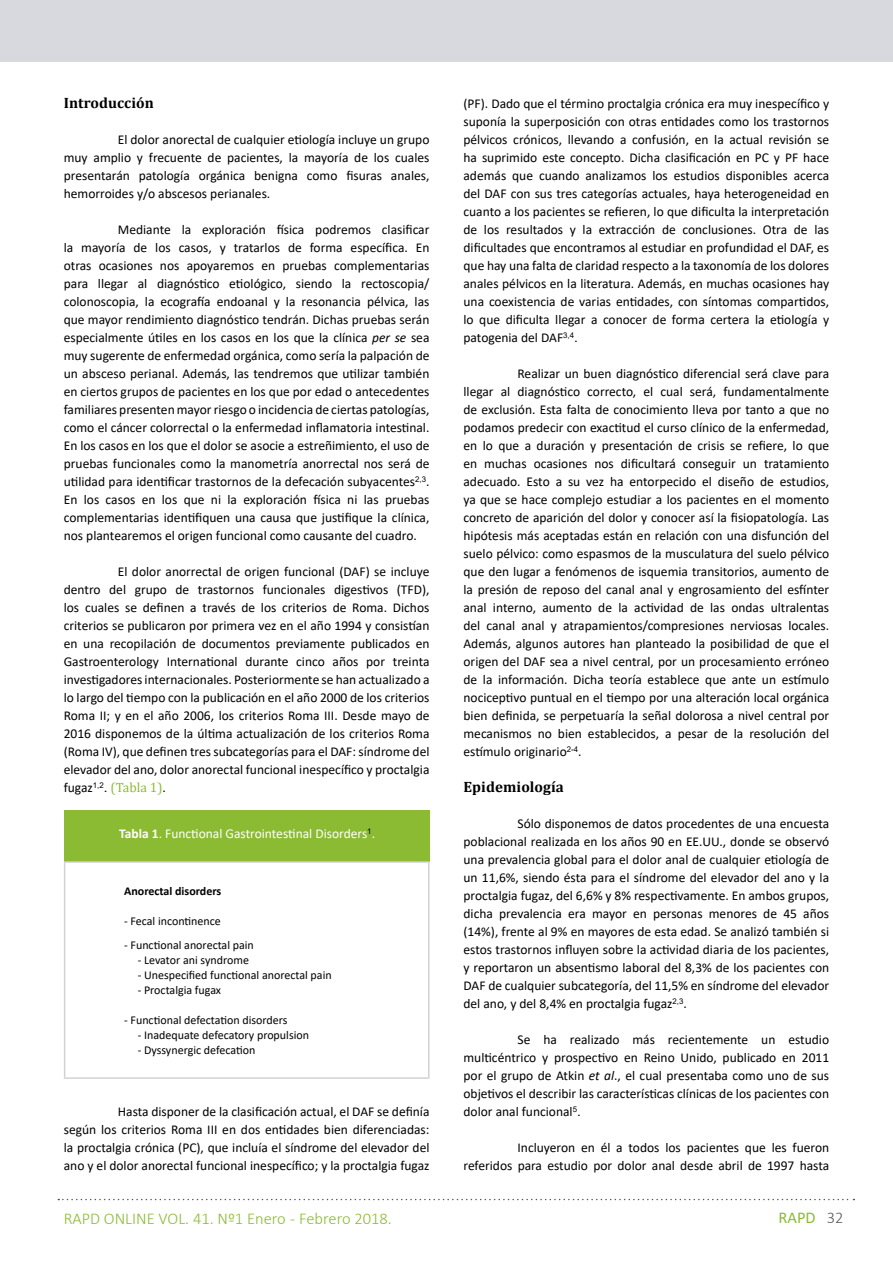
<style>
.page{position:relative;width:893px;height:1263px;background:#fff}
.page>*{position:absolute;margin:0;border:0;box-sizing:border-box;transform-origin:0 0}
.t1{font:300 16.5px "Calibri";color:#8bbb33}
.t2{font:16.5px "Calibri";color:#8bbb33}
.t3{font:700 15px "Cambria";letter-spacing:.005em;color:#000}
.t4{font:13.5px/18px "Calibri";color:#000;text-align:justify}
.t5{font:13.5px "Calibri";color:#fff}
.t6{font:13.5px "Cambria";color:#8bbb33}
.t7{font:12px "Calibri";color:#000}
.t8{font:700 12px "Calibri";color:#000}
.s1{font-style:italic}
.s2{font-family:"Calibri";color:#000}
.s3{font-family:"Arial";color:#000}
.s4{font-weight:700}
.s5{font-family:"Arial"}
.s6{font-weight:300;color:#5a585b}
</style>
<div class="page">
<svg style="left:58px;top:1199px;width:796px;height:1px"></svg>
<div style="left:0;top:0;width:893px;height:62px;background:#d7d9de"></div>
<div style="left:64px;top:810px;width:365px;height:51px;background:#8bbb33"></div>
<hr style="left:64px;top:861px;width:365px;height:2px;background:#d2d2d2">
<hr style="left:64px;top:863px;width:1px;height:214px;background:#d2d2d2">
<hr style="left:428px;top:863px;width:1px;height:214px;background:#d2d2d2">
<hr style="left:64px;top:1077px;width:365px;height:2px;background:#d2d2d2">
<p class="t3" style="left:64px;top:92px;width:92px">Introducción</p>
<p class="t4" style="left:64px;top:130px;width:367px;text-indent:54px">El dolor anorectal de cualquier etiología incluye un grupo muy amplio y frecuente de pacientes, la mayoría de los cuales presentarán patología orgánica benigna como fisuras anales, hemorroides y/o abscesos perianales.</p>
<p class="t4" style="left:64px;top:220px;width:367px;text-indent:54px">Mediante la exploración física podremos clasificar la mayoría de los casos, y tratarlos de forma específica. En otras ocasiones nos apoyaremos en pruebas complementarias para llegar al diagnóstico etiológico, siendo la rectoscopia/ colonoscopia, la ecografía endoanal y la resonancia pélvica, las que mayor rendimiento diagnóstico tendrán. Dichas pruebas serán especialmente útiles en los casos en los que la clínica <span class="s1">per se</span> sea muy sugerente de enfermedad orgánica, como sería la palpación de un absceso perianal. Además, las tendremos que utilizar también en ciertos grupos de pacientes en los que por edad o antecedentes familiares presenten mayor riesgo o incidencia de ciertas patologías, como el cáncer colorrectal o la enfermedad inflamatoria intestinal.<br>En los casos en los que el dolor se asocie a estreñimiento, el uso de pruebas funcionales como la manometría anorrectal nos será de utilidad para identificar trastornos de la defecación subyacentes<sup>2,3</sup>.<br>En los casos en los que ni la exploración física ni las pruebas complementarias identifiquen una causa que justifique la clínica, nos plantearemos el origen funcional como causante del cuadro.</p>
<p class="t4" style="left:64px;top:562px;width:367px;text-indent:54px">El dolor anorrectal de origen funcional (DAF) se incluye dentro del grupo de trastornos funcionales digestivos (TFD), los cuales se definen a través de los criterios de Roma. Dichos criterios se publicaron por primera vez en el año 1994 y consistían en una recopilación de documentos previamente publicados en Gastroenterology International durante cinco años por treinta investigadores internacionales. Posteriormente se han actualizado a lo largo del tiempo con la publicación en el año 2000 de los criterios Roma II; y en el año 2006, los criterios Roma III. Desde mayo de 2016 disponemos de la última actualización de los criterios Roma (Roma IV), que definen tres subcategorías para el DAF: síndrome del elevador del ano, dolor anorectal funcional inespecífico y proctalgia</p>
<p class="t6" style="left:64px;top:779px;width:104px"><span class="s2">fugaz</span><sup>1,2</sup><span class="s3">.</span> (Tabla 1)<span class="s2">.</span></p>
<p class="t5" style="left:119px;top:825px;width:257px"><span class="s4">Tabla 1</span>. Functional Gastrointestinal Disorders<sup>1</sup>.</p>
<p class="t8" style="left:124px;top:883px;width:99px">Anorectal disorders</p>
<p class="t7" style="left:124px;top:913px;width:98px">- Fecal incontinence</p>
<p class="t7" style="left:124px;top:936px;width:131px">- Functional anorectal pain</p>
<p class="t7" style="left:138px;top:951px;width:113px">- Levator ani syndrome</p>
<p class="t7" style="left:138px;top:966px;width:196px">- Unespecified functional anorectal pain</p>
<p class="t7" style="left:138px;top:981px;width:85px">- Proctalgia fugax</p>
<p class="t7" style="left:124px;top:1011px;width:165px">- Functional defectation disorders</p>
<p class="t7" style="left:138px;top:1026px;width:173px">- Inadequate defecatory propulsion</p>
<p class="t7" style="left:138px;top:1041px;width:119px">- Dyssynergic defecation</p>
<p class="t4" style="left:64px;top:1102px;width:367px;text-indent:54px">Hasta disponer de la clasificación actual, el DAF se definía según los criterios Roma III en dos entidades bien diferenciadas: la proctalgia crónica (PC), que incluía el síndrome del elevador del ano y el dolor anorectal funcional inespecífico; y la proctalgia fugaz</p>
<p class="t4" style="left:463px;top:94px;width:367px">(PF). Dado que el término proctalgia crónica era muy inespecífico y suponía la superposición con otras entidades como los trastornos pélvicos crónicos, llevando a confusión, en la actual revisión se ha suprimido este concepto. Dicha clasificación en PC y PF hace además que cuando analizamos los estudios disponibles acerca del DAF con sus tres categorías actuales, haya heterogeneidad en cuanto a los pacientes se refieren, lo que dificulta la interpretación de los resultados y la extracción de conclusiones. Otra de las dificultades que encontramos al estudiar en profundidad el DAF, es que hay una falta de claridad respecto a la taxonomía de los dolores anales pélvicos en la literatura. Además, en muchas ocasiones hay una coexistencia de varias entidades, con síntomas compartidos, lo que dificulta llegar a conocer de forma certera la etiología y patogenia del DAF<sup>3,4</sup><span class="s5">.</span></p>
<p class="t4" style="left:463px;top:364px;width:367px;text-indent:54px">Realizar un buen diagnóstico diferencial será clave para llegar al diagnóstico correcto, el cual será, fundamentalmente de exclusión. Esta falta de conocimiento lleva por tanto a que no podamos predecir con exactitud el curso clínico de la enfermedad, en lo que a duración y presentación de crisis se refiere, lo que en muchas ocasiones nos dificultará conseguir un tratamiento adecuado. Esto a su vez ha entorpecido el diseño de estudios, ya que se hace complejo estudiar a los pacientes en el momento concreto de aparición del dolor y conocer así la fisiopatología. Las hipótesis más aceptadas están en relación con una disfunción del suelo pélvico: como espasmos de la musculatura del suelo pélvico que den lugar a fenómenos de isquemia transitorios, aumento de la presión de reposo del canal anal y engrosamiento del esfínter anal interno, aumento de la actividad de las ondas ultralentas del canal anal y atrapamientos/compresiones nerviosas locales.<br>Además, algunos autores han planteado la posibilidad de que el origen del DAF sea a nivel central, por un procesamiento erróneo de la información. Dicha teoría establece que ante un estímulo nociceptivo puntual en el tiempo por una alteración local orgánica bien definida, se perpetuaría la señal dolorosa a nivel central por mecanismos no bien establecidos, a pesar de la resolución del estímulo originario<sup>2-4</sup>.</p>
<p class="t3" style="left:463px;top:776px;width:102px">Epidemiología</p>
<p class="t4" style="left:463px;top:814px;width:367px;text-indent:54px">Sólo disponemos de datos procedentes de una encuesta poblacional realizada en los años 90 en EE.UU., donde se observó una prevalencia global para el dolor anal de cualquier etiología de un 11,6%, siendo ésta para el síndrome del elevador del ano y la proctalgia fugaz, del 6,6% y 8% respectivamente. En ambos grupos, dicha prevalencia era mayor en personas menores de 45 años (14%), frente al 9% en mayores de esta edad. Se analizó también si estos trastornos influyen sobre la actividad diaria de los pacientes, y reportaron un absentismo laboral del 8,3% de los pacientes con DAF de cualquier subcategoría, del 11,5% en síndrome del elevador del ano, y del 8,4% en proctalgia fugaz<sup>2,3</sup>.</p>
<p class="t4" style="left:463px;top:1030px;width:367px;text-indent:54px">Se ha realizado más recientemente un estudio multicéntrico y prospectivo en Reino Unido, publicado en 2011 por el grupo de Atkin <span class="s1">et al</span>., el cual presentaba como uno de sus objetivos el describir las características clínicas de los pacientes con dolor anal funcional<sup>5</sup><span class="s5">.</span></p>
<p class="t4" style="left:463px;top:1138px;width:367px;text-align:right">Incluyeron en él a todos los pacientes que les fueron<br>referidos para estudio por dolor anal desde abril de 1997 hasta</p>
<p class="t1" style="left:64px;top:1208px;width:330px">RAPD ONLINE VOL. 41. Nº1 Enero - Febrero 2018.</p>
<p class="t2" style="left:779px;top:1206px;width:66px">RAPD <span class="s6">32</span></p>
</div>
